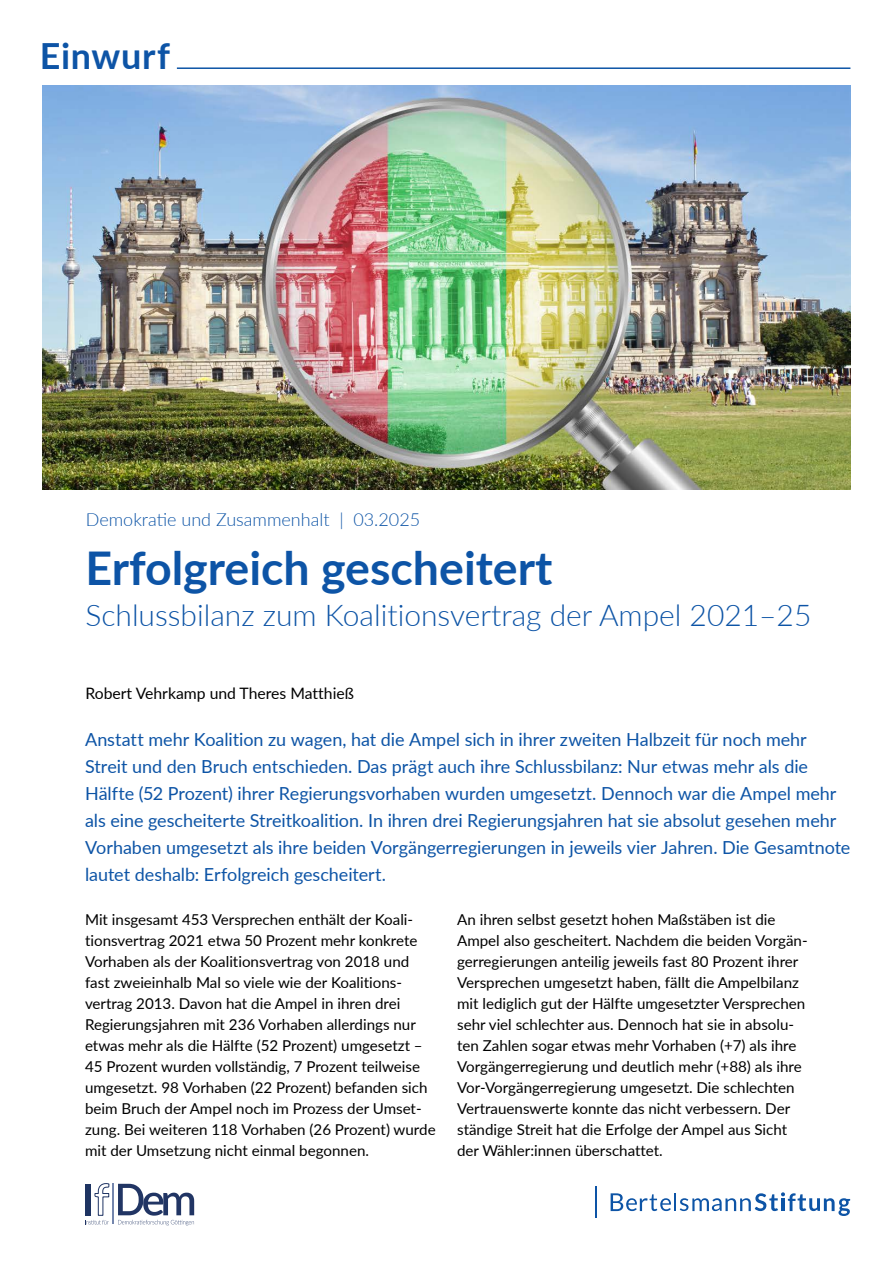
<style>
.page{position:relative;width:893px;height:1263px;background:#fff}
.page>*{position:absolute;margin:0;border:0;box-sizing:border-box;transform-origin:0 0}
.t1{font:700 46.5px "Lato";color:#0d54a6}
.t2{font:700 36px "Lato";letter-spacing:.02em;color:#0d54a6}
.t3{font:300 30px "Lato";color:#0d54a6}
.t4{font:18px/27px "Lato";letter-spacing:-.005em;color:#0d54a6}
.t5{font:300 18px "Lato";color:#0d54a6}
.t6{font:15.75px "Lato";color:#000}
.t7{font:15px/21px "Lato";color:#000}
</style>
<div class="page">
<img style="left:43px;top:85px;width:807px;height:404px">
<hr style="left:177px;top:67px;width:673px;height:2px;background:#0d54a6">
<hr style="left:595px;top:1186px;width:2px;height:32px;background:#0d54a6">
<svg style="left:611px;top:1192px;width:239px;height:24px"></svg>
<svg style="left:118px;top:1184px;width:76px;height:41px"></svg>
<svg style="left:85px;top:1183px;width:24px;height:41px"></svg>
<hr style="left:113px;top:1183px;width:1px;height:41px;background:#7486ad">
<h2 class="t2" style="left:40px;top:29px;width:132px">Einwurf</h2>
<p class="t5" style="left:86px;top:507px;width:336px">Demokratie und Zusammenhalt | 03.2025</p>
<h1 class="t1" style="left:85px;top:534px;width:468px">Erfolgreich gescheitert</h1>
<h3 class="t3" style="left:85px;top:594px;width:727px">Schlussbilanz zum Koalitionsvertrag der Ampel 2021–25</h3>
<p class="t6" style="left:85px;top:682px;width:270px">Robert Vehrkamp und Theres Matthieß</p>
<p class="t4" style="left:85px;top:725px;width:767px">Anstatt mehr Koalition zu wagen, hat die Ampel sich in ihrer zweiten Halbzeit für noch mehr Streit und den Bruch entschieden. Das prägt auch ihre Schlussbilanz: Nur etwas mehr als die Hälfte (52 Prozent) ihrer Regierungsvorhaben wurden umgesetzt. Dennoch war die Ampel mehr als eine gescheiterte Streitkoalition. In ihren drei Regierungsjahren hat sie absolut gesehen mehr Vorhaben umgesetzt als ihre beiden Vorgängerregierungen in jeweils vier Jahren. Die Gesamtnote lautet deshalb: Erfolgreich gescheitert.</p>
<p class="t7" style="left:85px;top:908px;width:352px">Mit insgesamt 453 Versprechen enthält der Koali&shy;tionsvertrag 2021 etwa 50 Prozent mehr konkrete Vorhaben als der Koalitionsvertrag von 2018 und fast zweieinhalb Mal so viele wie der Koalitions&shy;vertrag 2013. Davon hat die Ampel in ihren drei Regierungsjahren mit 236 Vorhaben allerdings nur etwas mehr als die Hälfte (52 Prozent) umgesetzt – 45 Prozent wurden vollständig, 7 Prozent teilweise umgesetzt. 98 Vorhaben (22 Prozent) befanden sich beim Bruch der Ampel noch im Prozess der Umset&shy;zung. Bei weiteren 118 Vorhaben (26 Prozent) wurde mit der Umsetzung nicht einmal begonnen.</p>
<p class="t7" style="left:457px;top:908px;width:352px">An ihren selbst gesetzt hohen Maßstäben ist die Ampel also gescheitert. Nachdem die beiden Vorgän&shy;gerregierungen anteilig jeweils fast 80 Prozent ihrer Versprechen umgesetzt haben, fällt die Ampelbilanz mit lediglich gut der Hälfte umgesetzter Versprechen sehr viel schlechter aus. Dennoch hat sie in absolu&shy;ten Zahlen sogar etwas mehr Vorhaben (+7) als ihre Vorgängerregierung und deutlich mehr (+88) als ihre Vor-Vorgängerregierung umgesetzt. Die schlechten Vertrauenswerte konnte das nicht verbessern. Der ständige Streit hat die Erfolge der Ampel aus Sicht der Wähler:innen überschattet.</p>
</div>
